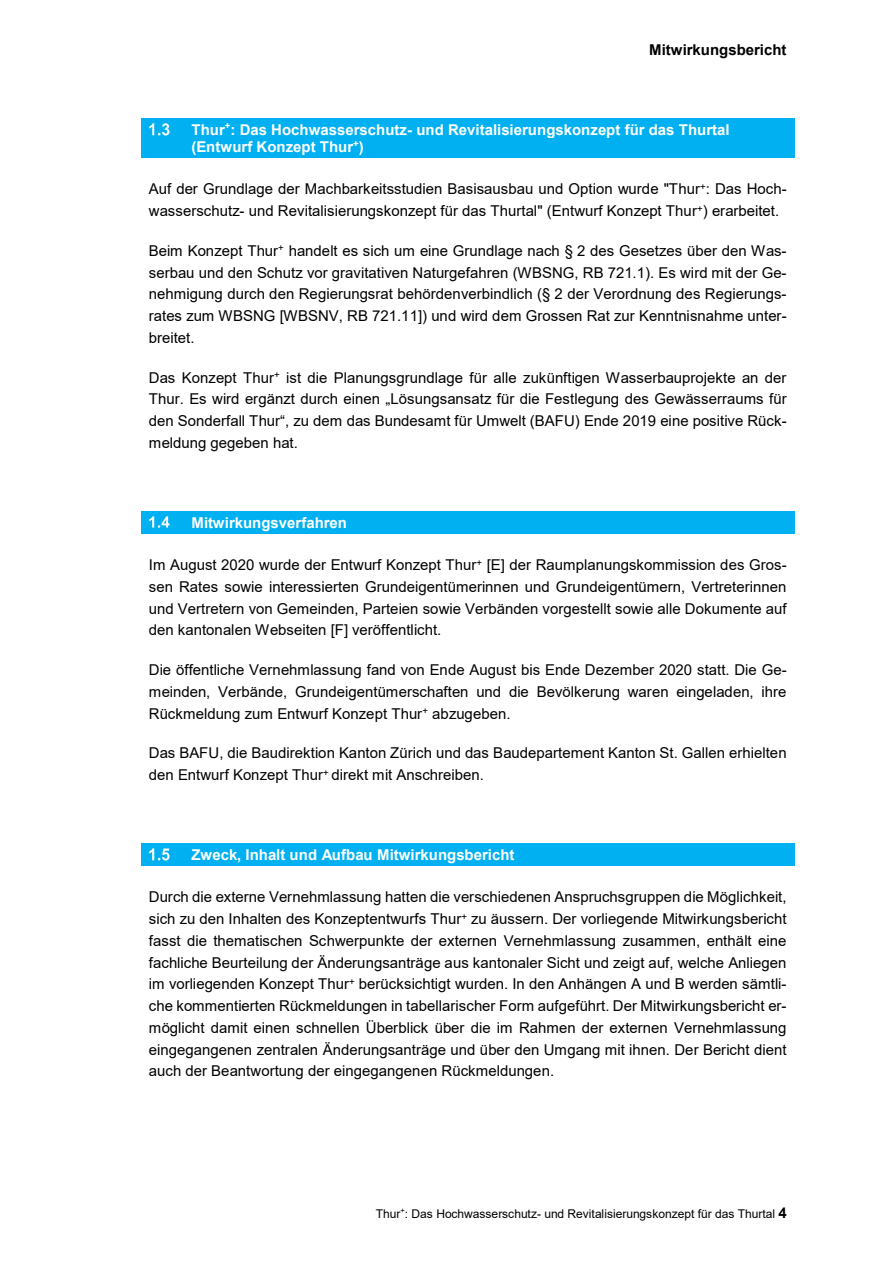
<style>
.page{position:relative;width:893px;height:1263px;background:#fff}
.page>*{position:absolute;margin:0;border:0;box-sizing:border-box;transform-origin:0 0}
.t1{font:15px/21.8px "Arial";color:#000;text-align:justify}
.t2{font:700 15px/17.4px "Arial";color:#fff}
.t3{font:700 15px "Arial";color:#000}
.t4{font:12px "Arial";letter-spacing:-.005em;color:#000}
.s1{font-weight:700;font-size:15px}
</style>
<div class="page">
<div style="left:141px;top:118px;width:654px;height:20px;background:#00b0f0"></div>
<img style="left:150px;top:123px;width:19px;height:12px">
<div style="left:141px;top:138px;width:654px;height:20px;background:#00b0f0"></div>
<div style="left:141px;top:511px;width:654px;height:23px;background:#00b0f0"></div>
<img style="left:150px;top:516px;width:20px;height:12px">
<div style="left:141px;top:843px;width:654px;height:23px;background:#00b0f0"></div>
<img style="left:150px;top:848px;width:20px;height:12px">
<p class="t3" style="left:649px;top:41px;width:139px">Mitwirkungsbericht</p>
<h2 class="t2" style="left:191px;top:121px;width:540px">Thur<sup>+</sup>: Das Hochwasserschutz- und Revitalisierungskonzept für das Thurtal (Entwurf Konzept Thur<sup>+</sup>)</h2>
<p class="t1" style="left:149px;top:178px;width:639px">Auf der Grundlage der Machbarkeitsstudien Basisausbau und Option wurde "Thur<sup>+</sup>: Das Hoch&shy;wasserschutz- und Revitalisierungskonzept für das Thurtal" (Entwurf Konzept Thur<sup>+</sup>) erarbeitet.</p>
<p class="t1" style="left:149px;top:240px;width:639px">Beim Konzept Thur<sup>+</sup> handelt es sich um eine Grundlage nach § 2 des Gesetzes über den Was&shy;serbau und den Schutz vor gravitativen Naturgefahren (WBSNG, RB 721.1). Es wird mit der Ge&shy;nehmigung durch den Regierungsrat behördenverbindlich (§ 2 der Verordnung des Regierungs&shy;rates zum WBSNG [WBSNV, RB 721.11]) und wird dem Grossen Rat zur Kenntnisnahme unter&shy;breitet.</p>
<p class="t1" style="left:149px;top:367px;width:639px">Das Konzept Thur<sup>+</sup> ist die Planungsgrundlage für alle zukünftigen Wasserbauprojekte an der Thur. Es wird ergänzt durch einen „Lösungsansatz für die Festlegung des Gewässerraums für den Sonderfall Thur“, zu dem das Bundesamt für Umwelt (BAFU) Ende 2019 eine positive Rück&shy;meldung gegeben hat.</p>
<h2 class="t2" style="left:191px;top:514px;width:157px">Mitwirkungsverfahren</h2>
<p class="t1" style="left:149px;top:554px;width:639px">Im August 2020 wurde der Entwurf Konzept Thur<sup>+</sup> [E] der Raumplanungskommission des Gros&shy;sen Rates sowie interessierten Grundeigentümerinnen und Grundeigentümern, Vertreterinnen und Vertretern von Gemeinden, Parteien sowie Verbänden vorgestellt sowie alle Dokumente auf den kantonalen Webseiten [F] veröffentlicht.</p>
<p class="t1" style="left:149px;top:659px;width:639px">Die öffentliche Vernehmlassung fand von Ende August bis Ende Dezember 2020 statt. Die Ge&shy;meinden, Verbände, Grundeigentümerschaften und die Bevölkerung waren eingeladen, ihre Rückmeldung zum Entwurf Konzept Thur<sup>+</sup> abzugeben.</p>
<p class="t1" style="left:149px;top:742px;width:639px">Das BAFU, die Baudirektion Kanton Zürich und das Baudepartement Kanton St. Gallen erhielten den Entwurf Konzept Thur<sup>+</sup> direkt mit Anschreiben.</p>
<h2 class="t2" style="left:191px;top:846px;width:325px">Zweck, Inhalt und Aufbau Mitwirkungsbericht</h2>
<p class="t1" style="left:149px;top:886px;width:639px">Durch die externe Vernehmlassung hatten die verschiedenen Anspruchsgruppen die Möglichkeit, sich zu den Inhalten des Konzeptentwurfs Thur<sup>+</sup> zu äussern. Der vorliegende Mitwirkungsbericht fasst die thematischen Schwerpunkte der externen Vernehmlassung zusammen, enthält eine fachliche Beurteilung der Änderungsanträge aus kantonaler Sicht und zeigt auf, welche Anliegen im vorliegenden Konzept Thur<sup>+</sup> berücksichtigt wurden. In den Anhängen A und B werden sämtli&shy;che kommentierten Rückmeldungen in tabellarischer Form aufgeführt. Der Mitwirkungsbericht er&shy;möglicht damit einen schnellen Überblick über die im Rahmen der externen Vernehmlassung eingegangenen zentralen Änderungsanträge und über den Umgang mit ihnen. Der Bericht dient auch der Beantwortung der eingegangenen Rückmeldungen.</p>
<p class="t4" style="left:376px;top:1207px;width:413px">Thur<sup>+</sup>: Das Hochwasserschutz- und Revitalisierungskonzept für das Thurtal <span class="s1">4</span></p>
</div>
